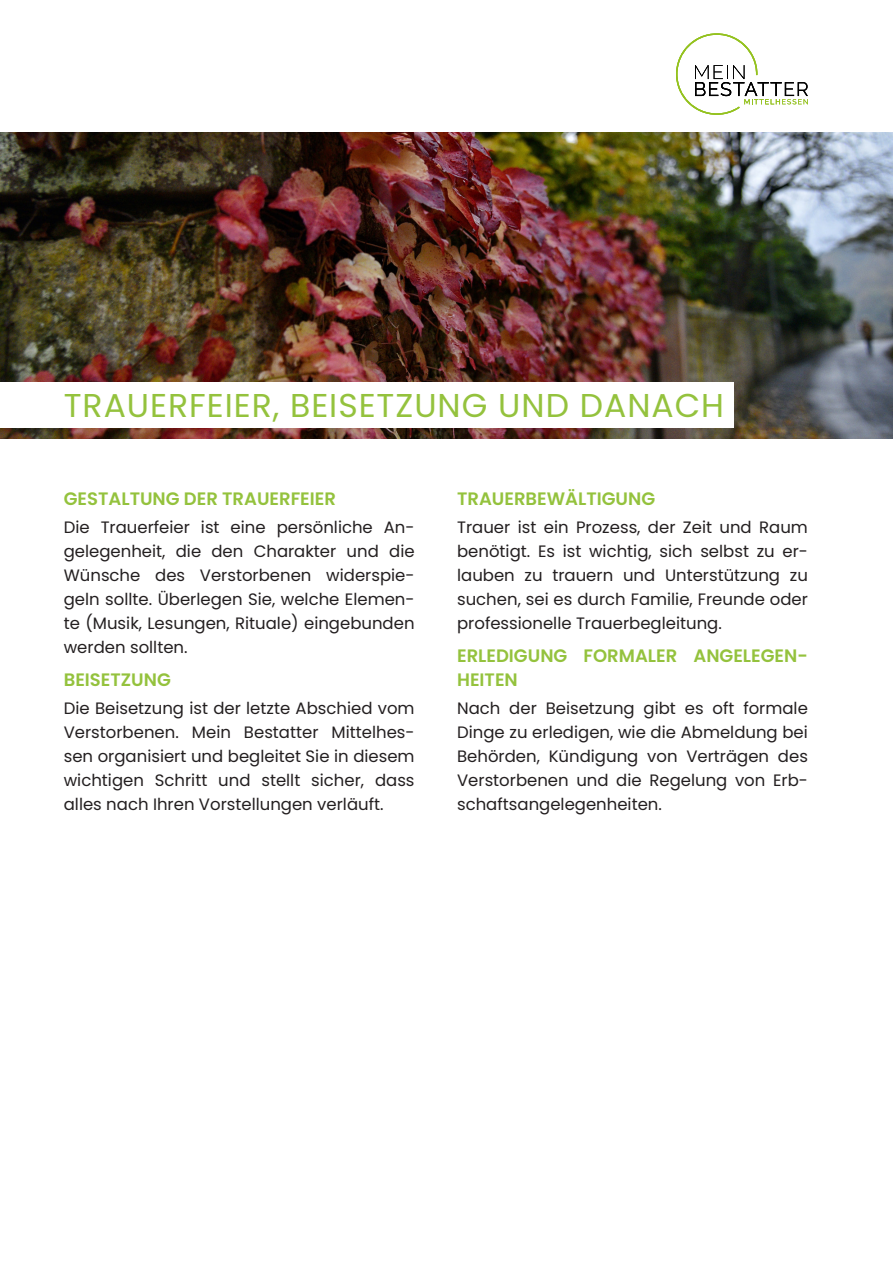
<style>
.page{position:relative;width:893px;height:1263px;background:#fff}
.page>*{position:absolute;margin:0;border:0;box-sizing:border-box;transform-origin:0 0}
.H1_Überschrift{font:33px "Poppins";letter-spacing:.03em;color:#94c23d}
.Grundtext{font:600 18px/24px "Poppins";color:#94c23d}
.Grundtext-2{font:16.5px/24px "Poppins";color:#231f20;text-align:justify}
</style>
<div class="page">
<svg style="left:676px;top:33px;width:132px;height:82px"></svg>
<img style="left:0;top:132px;width:893px;height:306px">
<div style="left:0;top:382px;width:733px;height:45px;background:#fff"></div>
<p class="H1_Überschrift" style="left:64px;top:386px;width:662px">TRAUERFEIER, BEISETZUNG UND DANACH</p>
<p class="Grundtext" style="left:64px;top:487px;width:274px">GESTALTUNG DER TRAUERFEIER</p>
<p class="Grundtext-2" style="left:64px;top:515px;width:352px">Die Trauerfeier ist eine persönliche An&shy;gelegenheit, die den Charakter und die Wünsche des Verstorbenen widerspie&shy;geln sollte. Überlegen Sie, welche Elemen&shy;te (Musik, Lesungen, Rituale) eingebunden werden sollten.</p>
<p class="Grundtext" style="left:64px;top:667px;width:109px">BEISETZUNG</p>
<p class="Grundtext-2" style="left:64px;top:696px;width:352px">Die Beisetzung ist der letzte Abschied vom Verstorbenen. Mein Bestatter Mittelhes&shy;sen organisiert und begleitet Sie in diesem wichtigen Schritt und stellt sicher, dass alles nach Ihren Vorstellungen verläuft.</p>
<p class="Grundtext" style="left:457px;top:487px;width:200px">TRAUERBEWÄLTIGUNG</p>
<p class="Grundtext-2" style="left:457px;top:515px;width:352px">Trauer ist ein Prozess, der Zeit und Raum benötigt. Es ist wichtig, sich selbst zu er&shy;lauben zu trauern und Unterstützung zu suchen, sei es durch Familie, Freunde oder professionelle Trauerbegleitung.</p>
<p class="Grundtext" style="left:457px;top:643px;width:352px">ERLEDIGUNG FORMALER ANGELEGEN-<br>HEITEN</p>
<p class="Grundtext-2" style="left:457px;top:696px;width:352px">Nach der Beisetzung gibt es oft formale Dinge zu erledigen, wie die Abmeldung bei Behörden, Kündigung von Verträgen des Verstorbenen und die Regelung von Erb&shy;schaftsangelegenheiten.</p>
</div>
